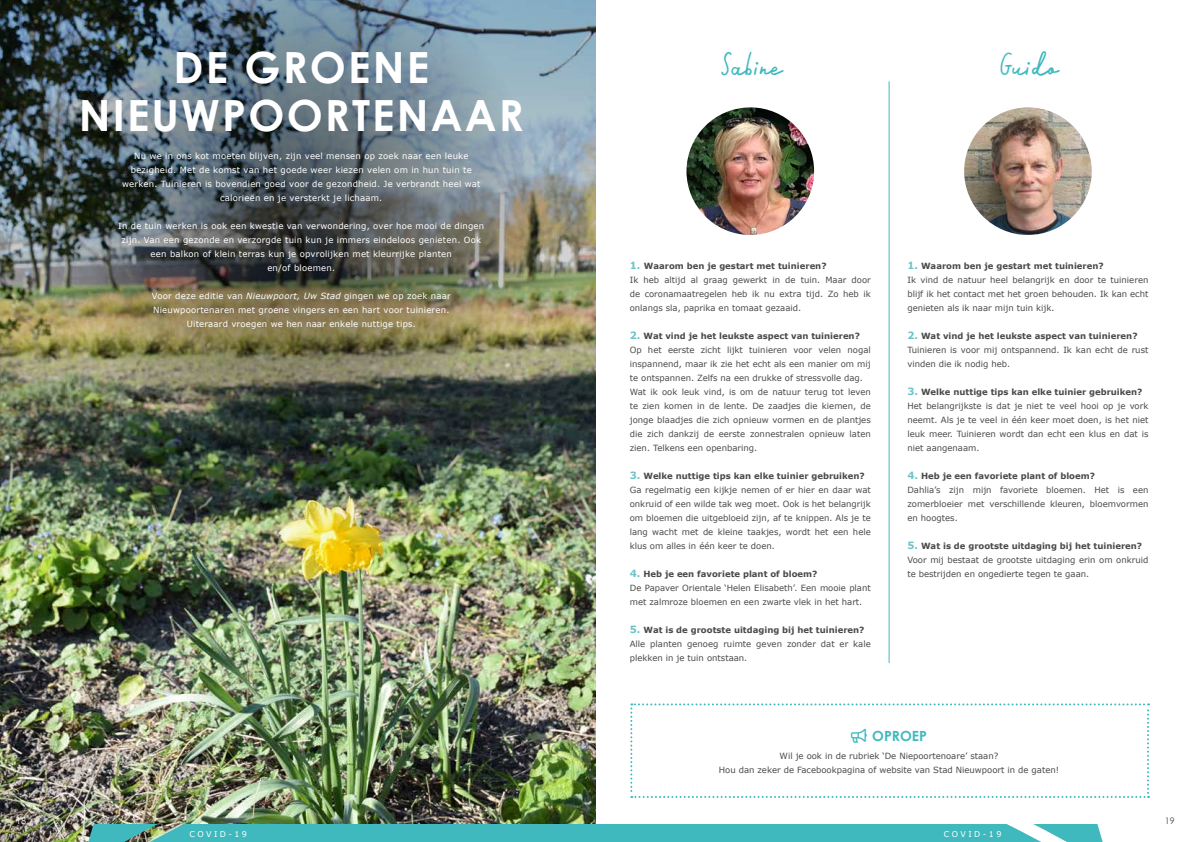
<style>
.page{position:relative;width:1191px;height:842px;background:#fff}
.page>*{position:absolute;margin:0;border:0;box-sizing:border-box;transform-origin:0 0}
.t1{font:700 43px/48px "Century Gothic";letter-spacing:.05em;color:#fff;text-align:center}
.t2{font:32px "Calder Script";color:#3fb9bd}
.t3{font:700 14px "Century Gothic";color:#3fb9bd}
.t4{font:9px "Century Gothic";color:#4a4a49}
.t5{font:9px "Century Gothic";color:#fff}
.t6{font:8.5px/14px "Verdana";color:#4a4a49}
.t7{font:8.5px/14px "Verdana";letter-spacing:.025em;color:#fff;text-align:center}
.t8{font:8px "Verdana";letter-spacing:.3em;color:#fff}
.s1{font-style:italic}
.s2{font-weight:700;font-size:10px;color:#6dc4c7}
.s3{font-weight:700}
</style>
<div class="page">
<img style="left:0;top:0;width:595px;height:842px">
<img style="left:54px;top:0;width:487px;height:451px">
<img style="left:686px;top:107px;width:128px;height:128px;border-radius:64px">
<img style="left:964px;top:107px;width:127px;height:128px;border-radius:64px">
<hr style="left:889px;top:81px;width:1px;height:582px;background:#3fb9bd">
<svg style="left:630px;top:703px;width:519px;height:95px"></svg>
<svg style="left:57px;top:825px;width:1046px;height:17px;background:#48b8ba"></svg>
<h1 class="t1" style="left:79px;top:43px;width:446px">DE GROENE<br>NIEUWPOORTENAAR</h1>
<p class="t7" style="left:122px;top:149px;width:360px">Nu we in ons kot moeten blijven, zijn veel mensen op zoek naar een leuke bezigheid. Met de komst van het goede weer kiezen velen om in hun tuin te werken. Tuinieren is bovendien goed voor de gezondheid. Je verbrandt heel wat calorieën en je versterkt je lichaam.</p>
<p class="t7" style="left:118px;top:219px;width:367px">In de tuin werken is ook een kwestie van verwondering, over hoe mooi de dingen zijn. Van een gezonde en verzorgde tuin kun je immers eindeloos genieten. Ook een balkon of klein terras kun je opvrolijken met kleurrijke planten<br>en/of bloemen.</p>
<p class="t7" style="left:152px;top:289px;width:300px">Voor deze editie van <span class="s1">Nieuwpoort, Uw Stad</span> gingen we op zoek naar<br>Nieuwpoortenaren met groene vingers en een hart voor tuinieren.<br>Uiteraard vroegen we hen naar enkele nuttige tips.</p>
<p class="t5" style="left:16px;top:816px;width:11px">18</p>
<p class="t8" style="left:189px;top:828px;width:59px">COVID-19</p>
<h2 class="t2" style="left:720px;top:45px;width:62px">Sabine</h2>
<h2 class="t2" style="left:999px;top:45px;width:59px">Guido</h2>
<p class="t6" style="left:630px;top:259px;width:242px"><span class="s2">1.</span> <span class="s3">Waarom ben je gestart met tuinieren?<br></span>Ik heb altijd al graag gewerkt in de tuin. Maar door de coronamaatregelen heb ik nu extra tijd. Zo heb ik onlangs sla, paprika en tomaat gezaaid.</p>
<p class="t6" style="left:630px;top:329px;width:242px"><span class="s2">2.</span> <span class="s3">Wat vind je het leukste aspect van tuinieren?<br></span>Op het eerste zicht lijkt tuinieren voor velen nogal inspannend, maar ik zie het echt als een manier om mij te ontspannen. Zelfs na een drukke of stressvolle dag.<br>Wat ik ook leuk vind, is om de natuur terug tot leven te zien komen in de lente. De zaadjes die kiemen, de jonge blaadjes die zich opnieuw vormen en de plantjes die zich dankzij de eerste zonnestralen opnieuw laten zien. Telkens een openbaring.</p>
<p class="t6" style="left:630px;top:469px;width:242px"><span class="s2">3.</span> <span class="s3">Welke nuttige tips kan elke tuinier gebruiken?<br></span>Ga regelmatig een kijkje nemen of er hier en daar wat onkruid of een wilde tak weg moet. Ook is het belangrijk om bloemen die uitgebloeid zijn, af te knippen. Als je te lang wacht met de kleine taakjes, wordt het een hele klus om alles in één keer te doen.</p>
<p class="t6" style="left:630px;top:567px;width:242px"><span class="s2">4.</span> <span class="s3">Heb je een favoriete plant of bloem?<br></span>De Papaver Orientale ‘Helen Elisabeth’. Een mooie plant met zalmroze bloemen en een zwarte vlek in het hart.</p>
<p class="t6" style="left:630px;top:623px;width:242px"><span class="s2">5.</span> <span class="s3">Wat is de grootste uitdaging bij het tuinieren?<br></span>Alle planten genoeg ruimte geven zonder dat er kale plekken in je tuin ontstaan.</p>
<p class="t6" style="left:907px;top:259px;width:242px"><span class="s2">1.</span> <span class="s3">Waarom ben je gestart met tuinieren?<br></span>Ik vind de natuur heel belangrijk en door te tuinieren blijf ik het contact met het groen behouden. Ik kan echt genieten als ik naar mijn tuin kijk.</p>
<p class="t6" style="left:907px;top:329px;width:242px"><span class="s2">2.</span> <span class="s3">Wat vind je het leukste aspect van tuinieren?<br></span>Tuinieren is voor mij ontspannend. Ik kan echt de rust vinden die ik nodig heb.</p>
<p class="t6" style="left:907px;top:385px;width:242px"><span class="s2">3.</span> <span class="s3">Welke nuttige tips kan elke tuinier gebruiken?<br></span>Het belangrijkste is dat je niet te veel hooi op je vork neemt. Als je te veel in één keer moet doen, is het niet leuk meer. Tuinieren wordt dan echt een klus en dat is niet aangenaam.</p>
<p class="t6" style="left:907px;top:469px;width:242px"><span class="s2">4.</span> <span class="s3">Heb je een favoriete plant of bloem?<br></span>Dahlia’s zijn mijn favoriete bloemen. Het is een zomerbloeier met verschillende kleuren, bloemvormen en hoogtes.</p>
<p class="t6" style="left:907px;top:539px;width:242px"><span class="s2">5.</span> <span class="s3">Wat is de grootste uitdaging bij het tuinieren?<br></span>Voor mij bestaat de grootste uitdaging erin om onkruid te bestrijden en ongedierte tegen te gaan.</p>
<h3 class="t3" style="left:851px;top:727px;width:77px">○ OPROEP</h3>
<p class="t6" style="left:719px;top:749px;width:342px;text-align:center">Wil je ook in de rubriek ‘De Niepoortenoare’ staan?<br>Hou dan zeker de Facebookpagina of website van Stad Nieuwpoort in de gaten!</p>
<p class="t8" style="left:944px;top:828px;width:59px">COVID-19</p>
<p class="t4" style="left:1164px;top:816px;width:11px">19</p>
</div>
